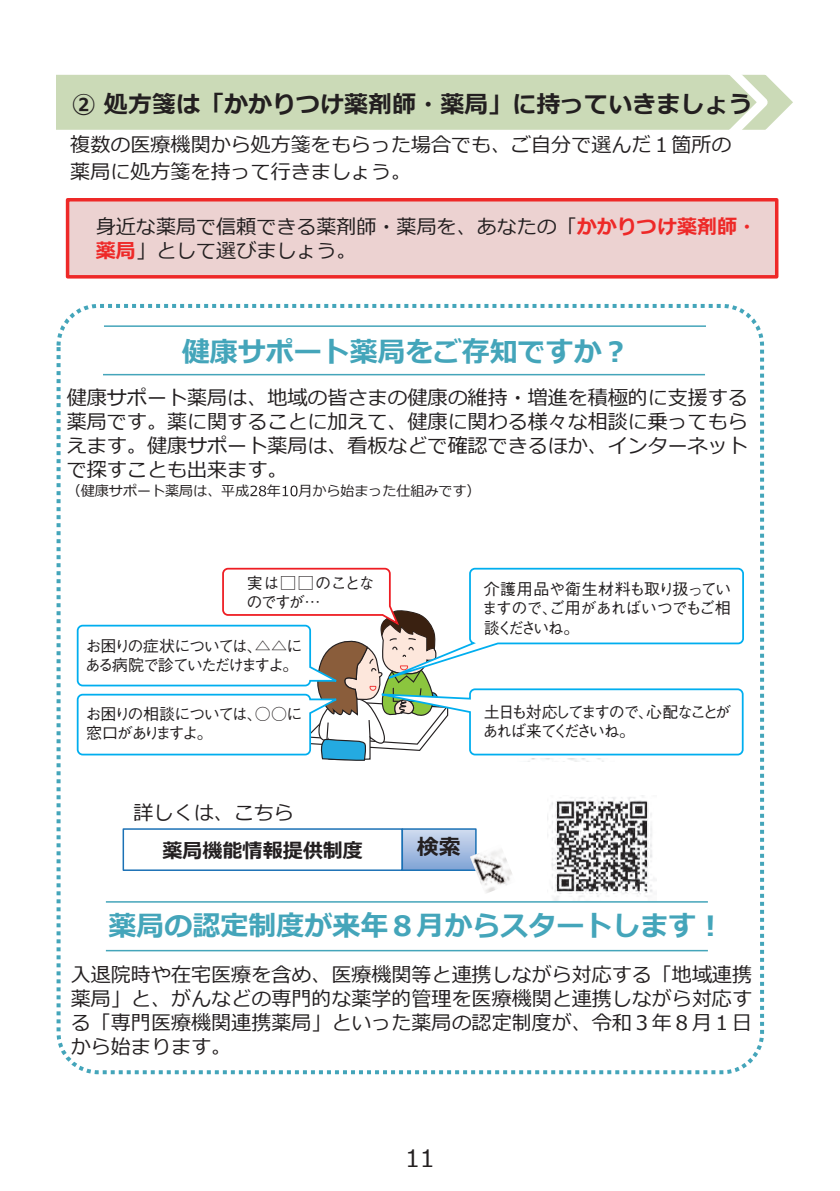
<style>
.page{position:relative;width:840px;height:1191px;background:#fff}
.page>*{position:absolute;margin:0;border:0;box-sizing:border-box;transform-origin:0 0}
.t1{font:700 28px "Meiryo";color:#44a5ba}
.t2{font:700 24px "Meiryo";color:#231f20}
.t3{font:24px "Meiryo";color:#231f20}
.t4{font:700 22px "Meiryo";color:#231f20}
.t5{font:21.4px "Midashi Go Pro MB31";letter-spacing:-.04em;color:#231f20}
.t6{font:20px/24px "Meiryo";color:#231f20;text-align:justify}
.t7{font:700 20px "Meiryo";color:#231f20}
.t8{font:500 16px/19.6px "Gothic BBB Pro";letter-spacing:-.095em;color:#231f20}
.t9{font:500 16px/19.6px "Gothic BBB Pro";letter-spacing:-.155em;color:#231f20}
.t10{font:500 16px/19.6px "Gothic BBB Pro";letter-spacing:-.12em;color:#231f20}
.t11{font:14px "Meiryo";color:#231f20}
.s1{font-weight:700;color:#ee2928}
</style>
<div class="page">
<svg style="left:775px;top:84px;width:18px;height:36px"></svg>
<div style="left:57px;top:74px;width:718px;height:56px;background:#cbdab7"></div>
<div style="left:57px;top:304px;width:706px;height:770px;border:4px dashed #44a5ba;border-radius:40px"></div>
<hr style="left:103px;top:374px;width:601px;height:1px;background:#44a5ba">
<svg style="left:250px;top:485px;width:16px;height:11px"></svg>
<svg style="left:282px;top:485px;width:15px;height:11px"></svg>
<img style="left:547px;top:795px;width:108px;height:105px">
<div style="left:402px;top:829px;width:73px;height:41px;background:linear-gradient(to bottom,#d1dcef,#81a4d5)"></div>
<div style="left:401px;top:828px;width:75px;height:43px;border:2px solid #1b71b5"></div>
<img style="left:469px;top:844px;width:43px;height:49px">
<div style="left:122px;top:828px;width:281px;height:43px;border:2px solid #1b71b5"></div>
<hr style="left:106px;top:950px;width:601px;height:1px;background:#44a5ba">
<hr style="left:106px;top:901px;width:601px;height:1px;background:#44a5ba">
<div style="left:68px;top:200px;width:708px;height:77px;background:#ecd2d1"></div>
<div style="left:66px;top:198px;width:712px;height:80px;border:4px solid #ee2928"></div>
<hr style="left:104px;top:325px;width:601px;height:2px;background:#44a5ba">
<img style="left:527px;top:761px;width:77px;height:1px">
<svg style="left:221px;top:567px;width:523px;height:194px"></svg>
<div style="left:78px;top:625px;width:232px;height:60px;background:#fff;border-radius:5px"></div>
<div style="left:77px;top:625px;width:234px;height:61px;border:2px solid #00aeef;border-radius:5px"></div>
<div style="left:78px;top:694px;width:232px;height:60px;background:#fff;border-radius:5px"></div>
<div style="left:77px;top:694px;width:234px;height:61px;border:2px solid #00aeef;border-radius:5px"></div>
<p class="t2" style="left:72px;top:88px;width:682px">② 処方箋は「かかりつけ薬剤師・薬局」に持っていきましょう</p>
<p class="t6" style="left:70px;top:133px;width:662px;line-height:26.4px">複数の医療機関から処方箋をもらった場合でも、ご自分で選んだ１箇所の薬局に処方箋を持って行きましょう。</p>
<p class="t6" style="left:96px;top:215px;width:662px">身近な薬局で信頼できる薬剤師・薬局を、あなたの「<span class="s1">かかりつけ薬剤師・薬局</span>」として選びましょう。</p>
<h1 class="t1" style="left:182px;top:332px;width:449px">健康サポート薬局をご存知ですか？</h1>
<p class="t6" style="left:67px;top:387px;width:682px">健康サポート薬局は、地域の皆さまの健康の維持・増進を積極的に支援する薬局です。薬に関することに加えて、健康に関わる様々な相談に乗ってもらえます。健康サポート薬局は、看板などで確認できるほか、インターネットで探すことも出来ます。</p>
<p class="t11" style="left:67px;top:481px;width:415px">（健康サポート薬局は、平成 年 月から始まった仕組みです）</p>
<p class="t10" style="left:246px;top:571px;width:130px">実は□□のことなのですが…</p>
<p class="t8" style="left:481px;top:577px;width:251px;text-align:justify">介護用品や衛生材料も取り扱っていますので、ご用があればいつでもご相談くださいね。</p>
<p class="t8" style="left:85px;top:634px;width:219px">お困りの症状については、△△にある病院で診ていただけますよ。</p>
<p class="t8" style="left:85px;top:702px;width:218px">お困りの相談については、○○に窓口がありますよ。</p>
<p class="t9" style="left:482px;top:700px;width:250px">土日も対応してますので、心配なことがあれば来てくださいね。</p>
<p class="t6" style="left:133px;top:802px;width:162px">詳しくは、こちら</p>
<p class="t7" style="left:162px;top:837px;width:202px">薬局機能情報提供制度</p>
<p class="t4" style="left:416px;top:831px;width:45px">検索</p>
<p class="t5" style="left:126px;top:797px;width:207px">薬局機能情報提供制度</p>
<h1 class="t1" style="left:108px;top:906px;width:617px">薬局の認定制度が来年８月からスタートします！</h1>
<p class="t6" style="left:71px;top:963px;width:682px">入退院時や在宅医療を含め、医療機関等と連携しながら対応する「地域連携薬局」と、がんなどの専門的な薬学的管理を医療機関と連携しながら対応する「専門医療機関連携薬局」といった薬局の認定制度が、令和３年８月１日から始まります。</p>
<p class="t3" style="left:405px;top:1141px;width:31px">11</p>
</div>
